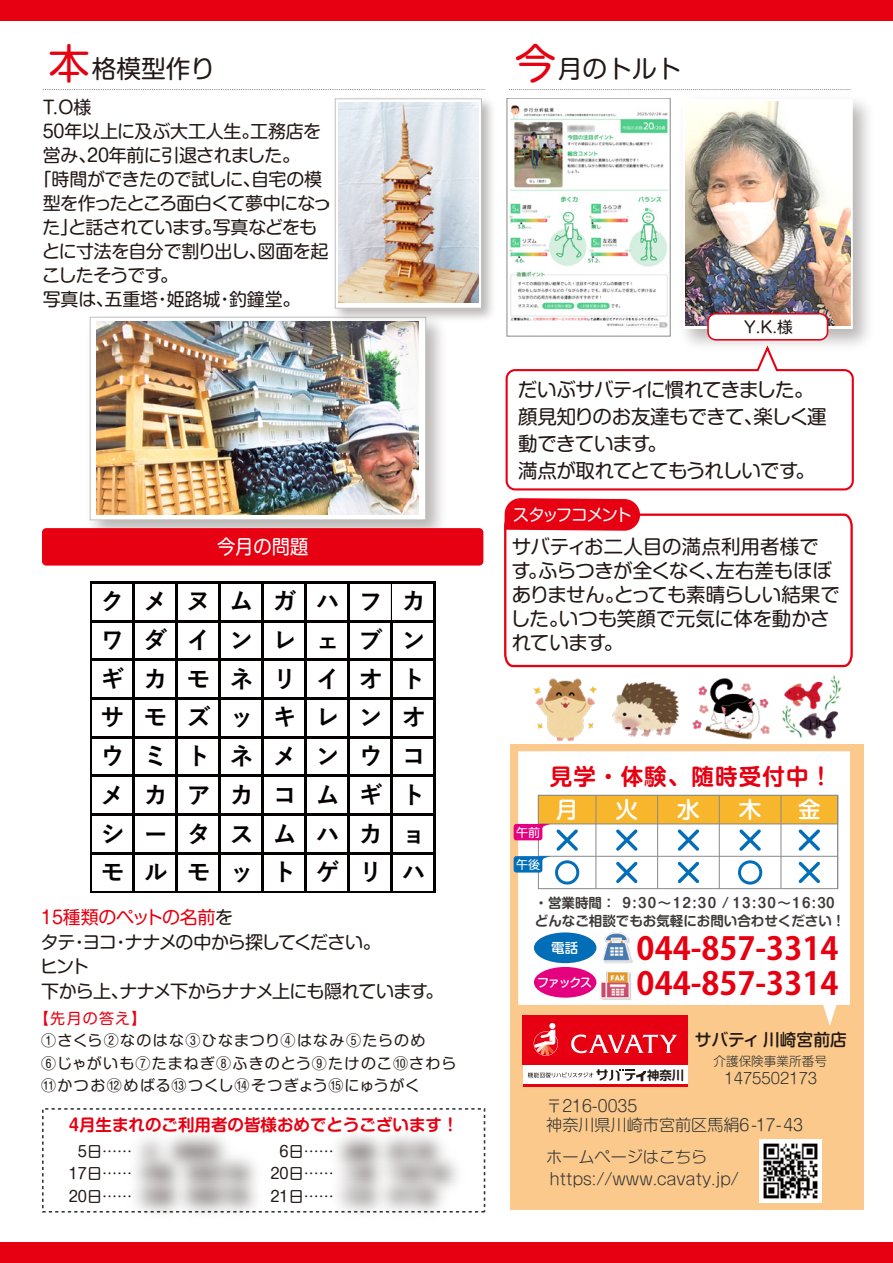
<style>
.page{position:relative;width:893px;height:1263px;background:#fff}
.page>*{position:absolute;margin:0;border:0;box-sizing:border-box;transform-origin:0 0}
.t1{font:700 31.5px "Koz Go Pro";color:#e60012}
.t2{font:24.75px "P Shin M Go Pr 6 N";color:#221815}
.t3{font:700 24.15px/38.7px "Yu Gothic";letter-spacing:.8em;color:#040000;text-align:justify}
.t4{font:700 22.5px "P Shin M Go Pr 6 N De";letter-spacing:.05em;color:#e60012}
.t5{font:500 22.5px "P Shin M Go Pr 6 N";color:#fff}
.t6{font:19.5px/24px "P Shin M Go Pr 6 N";letter-spacing:-.025em;color:#221815}
.t7{font:19.5px "P Shin M Go Pr 6 N";color:#fff;scale:.94 1}
.t8{font:18px "P Shin M Go Pr 6 N";letter-spacing:-.03em;color:#221815}
.t9{font:18px/24.8px "P Shin M Go Pr 6 N";letter-spacing:-.05em;color:#221815}
.t10{font:18px "P Shin M Go Pr 6 N";letter-spacing:-.01em;color:#221815}
.t11{font:500 16.8px "P Shin M Go Pr 6 N";color:#221815}
.t12{font:700 16.5px "P Shin M Go Pr 6 N De";color:#e60012}
.t13{font:16.5px "P Shin M Go Pr 6 N";letter-spacing:-.115em;color:#fff}
.t14{font:300 16.05px/19.4px "P Shin M Go Pr 6 N";color:#323333}
.t15{font:15.75px "P Shin M Go Pr 6 N";color:#221815}
.t16{font:300 15.15px "P Shin M Go Pr 6 N";color:#323333}
.t17{font:15px/22.5px "P Shin M Go Pr 6 N";letter-spacing:.07em;color:#221815}
.t18{font:15px "P Shin M Go Pr 6 N";letter-spacing:.085em;color:#e60012}
.t19{font:700 13.5px "P Shin M Go Pr 6 N De";letter-spacing:.1em;color:#3e3a39}
.t20{font:700 13.5px "P Shin M Go Pr 6 N De";color:#3e3a39}
.t21{font:500 13.5px "P Shin M Go Pr 6 N";color:#fff}
.t22{font:300 12.6px "P Shin M Go Pr 6 N";color:#323333}
.t23{font:700 12.3px "PUD Shin Go Pr 6 N De";color:#221815}
.t24{font:500 12px "P Shin M Go Pr 6 N";letter-spacing:-.1em;color:#fff}
.t25{font:12px "P Shin M Go Pr 6 N";color:#fff}
.s1{font-size:41.25px;color:#e60012}
.s2{color:#e60012}
</style>
<div class="page">
<img style="left:528px;top:678px;width:74px;height:67px">
<img style="left:692px;top:678px;width:78px;height:62px">
<img style="left:782px;top:675px;width:59px;height:64px">
<img style="left:612px;top:681px;width:67px;height:56px">
<div style="left:0;top:1242px;width:893px;height:21px;background:#e60012"></div>
<div style="left:0;top:0;width:893px;height:20px;background:#e60012"></div>
<img style="left:290px;top:1108px;width:196px;height:4px">
<img style="left:89px;top:1108px;width:182px;height:2px">
<img style="left:303px;top:1134px;width:183px;height:79px">
<img style="left:89px;top:1134px;width:212px;height:80px">
<div style="left:510px;top:745px;width:353px;height:465px;background:#fac98b"></div>
<svg style="left:518px;top:751px;width:332px;height:275px;background:#fdf9f5"></svg>
<img style="left:592px;top:924px;width:2px;height:46px">
<div style="left:534px;top:932px;width:62px;height:31px;background:#036eb8;border-radius:50%"></div>
<img style="left:594px;top:970px;width:1px;height:36px">
<div style="left:534px;top:967px;width:62px;height:31px;background:#e4007f;border-radius:50%"></div>
<div style="left:538px;top:795px;width:300px;height:94px;border:1px solid #898989"></div>
<div style="left:538px;top:795px;width:300px;height:29px;background:#f8b62d"></div>
<hr style="left:781px;top:795px;width:1px;height:94px;background:#898989">
<hr style="left:837px;top:795px;width:1px;height:94px;background:#898989">
<div style="left:538px;top:795px;width:300px;height:29px;border:1px solid #898989"></div>
<hr style="left:596px;top:795px;width:1px;height:94px;background:#898989">
<hr style="left:657px;top:795px;width:1px;height:94px;background:#898989">
<hr style="left:538px;top:856px;width:300px;height:1px;background:#898989">
<hr style="left:719px;top:795px;width:1px;height:94px;background:#898989">
<div style="left:555px;top:860px;width:24px;height:24px;border:3px solid #036eb8;border-radius:50%"></div>
<div style="left:738px;top:860px;width:24px;height:24px;border:3px solid #036eb8;border-radius:50%"></div>
<div style="left:523px;top:1065px;width:164px;height:22px;background:#fff"></div>
<div style="left:523px;top:1015px;width:165px;height:50px;background:#e60012"></div>
<hr style="left:523px;top:1084px;width:164px;height:3px;background:#e60012">
<svg style="left:528px;top:1069px;width:118px;height:12px"></svg>
<svg style="left:571px;top:1034px;width:106px;height:19px"></svg>
<svg style="left:534px;top:1023px;width:24px;height:33px"></svg>
<img style="left:594px;top:924px;width:45px;height:46px">
<img style="left:595px;top:965px;width:43px;height:43px">
<img style="left:759px;top:1140px;width:63px;height:62px">
<svg style="left:514px;top:824px;width:64px;height:48px;background:#bcb1d5"></svg>
<svg style="left:616px;top:829px;width:22px;height:22px"></svg>
<svg style="left:616px;top:862px;width:22px;height:21px"></svg>
<svg style="left:678px;top:829px;width:21px;height:22px"></svg>
<svg style="left:739px;top:829px;width:22px;height:22px"></svg>
<svg style="left:678px;top:862px;width:21px;height:21px"></svg>
<svg style="left:798px;top:829px;width:22px;height:22px"></svg>
<svg style="left:798px;top:862px;width:22px;height:21px"></svg>
<svg style="left:43px;top:89px;width:442px;height:1px"></svg>
<div style="left:90px;top:317px;width:336px;height:203px;border:1px solid #c2c1c1"></div>
<img style="left:96px;top:321px;width:323px;height:194px">
<img style="left:328px;top:98px;width:165px;height:229px">
<div style="left:335px;top:99px;width:146px;height:209px;background:linear-gradient(to right,#fff,#fff)"></div>
<div style="left:335px;top:99px;width:147px;height:209px;border:1px solid #c2c1c1"></div>
<img style="left:338px;top:103px;width:140px;height:200px">
<svg style="left:509px;top:89px;width:163px;height:1px"></svg>
<div style="left:42px;top:528px;width:441px;height:38px;background:#e60012;border-radius:4px"></div>
<hr style="left:391px;top:583px;width:1px;height:37px;background:#040000">
<hr style="left:90px;top:582px;width:2px;height:310px;background:#040000">
<hr style="left:132px;top:583px;width:3px;height:309px;background:#040000">
<hr style="left:175px;top:583px;width:3px;height:309px;background:#040000">
<hr style="left:218px;top:583px;width:3px;height:309px;background:#040000">
<hr style="left:261px;top:583px;width:3px;height:309px;background:#040000">
<hr style="left:305px;top:583px;width:2px;height:309px;background:#040000">
<hr style="left:348px;top:583px;width:2px;height:309px;background:#040000">
<hr style="left:391px;top:622px;width:2px;height:270px;background:#040000">
<hr style="left:434px;top:583px;width:1px;height:309px;background:#040000">
<hr style="left:92px;top:582px;width:343px;height:1px;background:#040000">
<hr style="left:92px;top:620px;width:343px;height:2px;background:#040000">
<hr style="left:92px;top:658px;width:343px;height:3px;background:#040000">
<hr style="left:92px;top:697px;width:343px;height:3px;background:#040000">
<hr style="left:92px;top:736px;width:343px;height:2px;background:#040000">
<hr style="left:92px;top:775px;width:343px;height:2px;background:#040000">
<hr style="left:92px;top:813px;width:343px;height:3px;background:#040000">
<hr style="left:92px;top:852px;width:343px;height:2px;background:#040000">
<hr style="left:92px;top:891px;width:343px;height:1px;background:#040000">
<img style="left:672px;top:89px;width:197px;height:256px">
<div style="left:683px;top:99px;width:170px;height:230px;background:#fff"></div>
<img style="left:685px;top:102px;width:165px;height:224px">
<svg style="left:707px;top:313px;width:121px;height:28px"></svg>
<svg style="left:504px;top:513px;width:349px;height:155px"></svg>
<svg style="left:504px;top:498px;width:136px;height:33px;background:#e71424"></svg>
<img style="left:509px;top:105px;width:159px;height:223px">
<svg style="left:505px;top:343px;width:350px;height:148px"></svg>
<p class="t2" style="left:49px;top:49px;width:168px"><span class="s1">本</span>格模型作り</p>
<p class="t2" style="left:515px;top:49px;width:168px"><span class="s1">今</span>月のトルト</p>
<p class="t8" style="left:43px;top:93px;width:50px">T.O様</p>
<p class="t10" style="left:43px;top:117px;width:280px">50年以上に及ぶ大工人生。工務店を</p>
<p class="t8" style="left:43px;top:141px;width:259px">営み、20年前に引退されました。</p>
<p class="t8" style="left:34px;top:165px;width:290px">「時間ができたので試しに、自宅の模</p>
<p class="t9" style="left:43px;top:190px;width:290px">型を作ったところ面白くて夢中になっ</p>
<p class="t8" style="left:43px;top:213px;width:276px">た」と話されています。写真などをも</p>
<p class="t8" style="left:42px;top:237px;width:288px">とに寸法を自分で割り出し、図面を起</p>
<p class="t8" style="left:42px;top:260px;width:137px">こしたそうです。</p>
<p class="t10" style="left:43px;top:284px;width:259px">写真は、五重塔・姫路城・釣鐘堂。</p>
<p class="t7" style="left:217px;top:530px;width:99px">今月の問題</p>
<p class="t3" style="left:101px;top:582px;width:327px">クメヌムガハフカワダインレェブンギカモネリイオトサモズッキレンオウミトネメンウコメカアカコムギトシータスムハカョモルモットゲリハ</p>
<p class="t9" style="left:40px;top:904px;width:405px"><span class="s2">15種類のペットの名前</span>を<br>タテ・ヨコ・ナナメの中から探してください。<br>ヒント<br>下から上、ナナメ下からナナメ上にも隠れています。</p>
<p class="t18" style="left:34px;top:1006px;width:114px">【先月の答え】</p>
<p class="t17" style="left:41px;top:1029px;width:417px">①さくら②なのはな③ひなまつり④はなみ⑤たらのめ<br>⑥じゃがいも⑦たまねぎ⑧ふきのとう⑨たけのこ⑩さわら⑪かつお⑫めばる⑬つくし⑭そつぎょう⑮にゅうがく</p>
<p class="t12" style="left:69px;top:1111px;width:391px">4月生まれのご利用者の皆様おめでとうございます！</p>
<p class="t17" style="left:78px;top:1139px;width:56px">5日……</p>
<p class="t17" style="left:279px;top:1139px;width:56px">6日……</p>
<p class="t17" style="left:69px;top:1162px;width:65px">17日……</p>
<p class="t17" style="left:270px;top:1162px;width:65px">20日……</p>
<p class="t17" style="left:69px;top:1184px;width:65px">20日……</p>
<p class="t17" style="left:270px;top:1184px;width:65px">21日……</p>
<p class="t15" style="left:744px;top:314px;width:50px">Y.K.様</p>
<p class="t6" style="left:518px;top:375px;width:310px;line-height:27px">だいぶサバティに慣れてきました。顔見知りのお友達もできて、楽しく運動できています。<br>満点が取れてとてもうれしいです。</p>
<p class="t13" style="left:513px;top:502px;width:120px">スタッフコメント</p>
<p class="t6" style="left:511px;top:533px;width:331px">サバティお二人目の満点利用者様です。ふらつきが全くなく、左右差もほぼありません。とっても素晴らしい結果でした。いつも笑顔で元気に体を動かされています。</p>
<p class="t4" style="left:550px;top:758px;width:284px">見学・体験、随時受付中！</p>
<p class="t25" style="left:516px;top:822px;width:26px">午前</p>
<p class="t25" style="left:516px;top:854px;width:26px">午後</p>
<p class="t5" style="left:556px;top:791px;width:24px">月</p>
<p class="t5" style="left:615px;top:791px;width:24px">火</p>
<p class="t5" style="left:677px;top:791px;width:24px">水</p>
<p class="t5" style="left:739px;top:791px;width:24px">木</p>
<p class="t5" style="left:798px;top:791px;width:24px">金</p>
<p class="t19" style="left:534px;top:892px;width:302px">・営業時間： 9:30～12:30 / 13:30～16:30</p>
<p class="t20" style="left:535px;top:910px;width:312px">どんなご相談でもお気軽にお問い合わせください！</p>
<p class="t21" style="left:551px;top:937px;width:28px">電話</p>
<h1 class="t1" style="left:637px;top:928px;width:203px">044-857-3314</h1>
<p class="t24" style="left:537px;top:973px;width:57px">ファックス</p>
<h1 class="t1" style="left:637px;top:963px;width:203px">044-857-3314</h1>
<p class="t11" style="left:695px;top:1026px;width:153px">サバティ 川崎宮前店</p>
<p class="t22" style="left:713px;top:1051px;width:115px">介護保険事業所番号</p>
<p class="t23" style="left:647px;top:1069px;width:39px">神奈川</p>
<p class="t16" style="left:724px;top:1066px;width:94px">1475502173</p>
<p class="t14" style="left:546px;top:1095px;width:258px">〒216-0035<br>神奈川県川崎市宮前区馬絹6-17-43</p>
<p class="t14" style="left:546px;top:1145px;width:194px;line-height:21.9px">ホームページはこちらhttps://www.cavaty.jp/</p>
</div>
